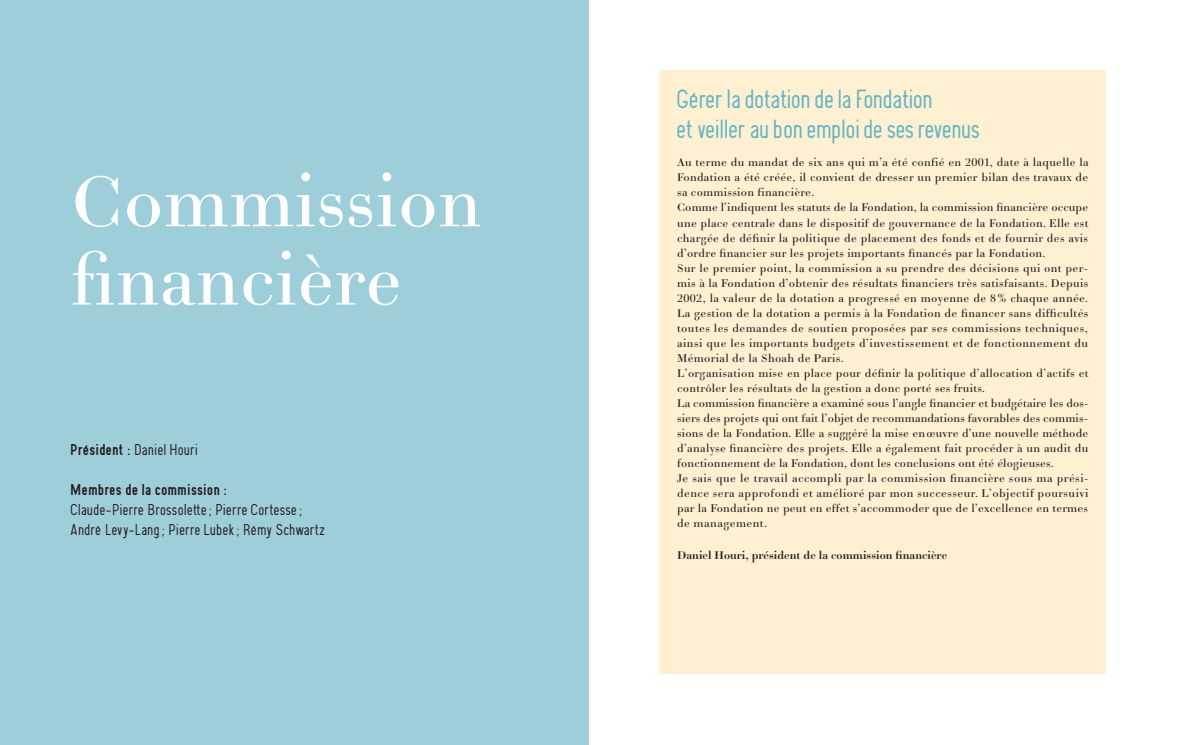
<style>
.page{position:relative;width:1177px;height:745px;background:#fff}
.page>*{position:absolute;margin:0;border:0;box-sizing:border-box;transform-origin:0 0}
.t1{font:72.5px/78.1px "Didot Elder";color:#fff}
.t2{font:25px/30px "Normale Legere";letter-spacing:.05em;color:#64b4c6}
.t3{font:15px/20px "Normale Legere";letter-spacing:.075em;color:#231f20}
.t4{font:11.25px/15px "Didot Elder";letter-spacing:.025em;color:#231f20}
.t5{font:700 11.25px "Didot Elder";color:#231f20}
.s1{font-family:"Normale Grasse"}
</style>
<div class="page">
<div style="left:659px;top:71px;width:447px;height:602px;background:#fef0d0"></div>
<div style="left:0;top:0;width:28px;height:744px;background:#9fcedb"></div>
<div style="left:27px;top:0;width:561px;height:744px;background:#9fcedb"></div>
<p class="t1" style="left:71px;top:173px;width:412px">Commission financière</p>
<p class="t3" style="left:71px;top:440px;width:128px"><span class="s1">Président :</span> Daniel Houri</p>
<p class="t3" style="left:71px;top:480px;width:255px"><span class="s1">Membres de la commission :<br></span>Claude-Pierre Brossolette ; Pierre Cortesse ;<br>André Levy-Lang ; Pierre Lubek ; Rémy Schwartz</p>
<p class="t2" style="left:677px;top:86px;width:304px">Gérer la dotation de la Fondation<br>et veiller au bon emploi de ses revenus</p>
<p class="t4" style="left:677px;top:157px;width:413px">Au terme du mandat de six ans qui m’a été confié en 2001, date à laquelle la Fondation a été créée, il convient de dresser un premier bilan des travaux de sa commission financière.<br>Comme l’indiquent les statuts de la Fondation, la commission financière occupe une place centrale dans le dispositif de gouvernance de la Fondation. Elle est chargée de définir la politique de placement des fonds et de fournir des avis d’ordre financier sur les projets importants financés par la Fondation.<br>Sur le premier point, la commission a su prendre des décisions qui ont per&shy;mis à la Fondation d’obtenir des résultats financiers très satisfaisants. Depuis 2002, la valeur de la dotation a progressé en moyenne de 8 % chaque année.<br>La gestion de la dotation a permis à la Fondation de financer sans difficultés toutes les demandes de soutien proposées par ses commissions techniques, ainsi que les importants budgets d’investissement et de fonctionnement du Mémorial de la Shoah de Paris.<br>L’organisation mise en place pour définir la politique d’allocation d’actifs et contrôler les résultats de la gestion a donc porté ses fruits.<br>La commission financière a examiné sous l’angle financier et budgétaire les dos&shy;siers des projets qui ont fait l’objet de recommandations favorables des commis&shy;sions de la Fondation. Elle a suggéré la mise enœuvre d’une nouvelle méthode d’analyse financière des projets. Elle a également fait procéder à un audit du fonctionnement de la Fondation, dont les conclusions ont été élogieuses.<br>Je sais que le travail accompli par la commission financière sous ma prési&shy;dence sera approfondi et amélioré par mon successeur. L’objectif poursuivi par la Fondation ne peut en effet s’accommoder que de l’excellence en termes de management.</p>
<p class="t5" style="left:677px;top:551px;width:271px">Daniel Houri, président de la commission financière</p>
</div>
